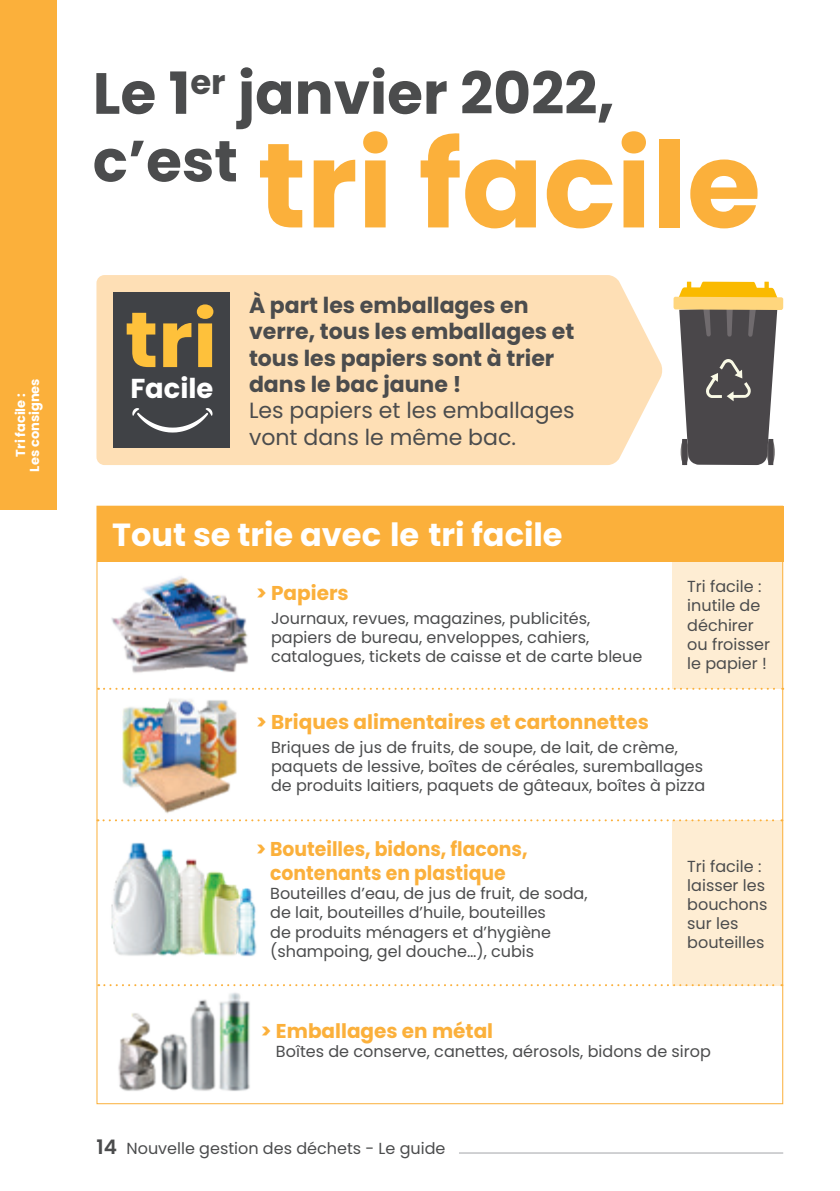
<style>
.page{position:relative;width:840px;height:1191px;background:#fff}
.page>*{position:absolute;margin:0;border:0;box-sizing:border-box;transform-origin:0 0}
.t1{font:700 120px "Poppins";color:#fbb03b}
.t2{font:700 78.2px "Poppins";color:#fec13b;scale:1.04 1}
.t3{font:700 58px "Poppins";color:#4b4c4d}
.t4{font:700 32px "Poppins";color:#fff}
.t5{font:700 27.4px "Poppins";color:#fff}
.t6{font:700 22px/26.4px "Poppins";color:#4b4c4d}
.t7{font:22px/26.4px "Poppins";color:#4b4c4d}
.t8{font:700 20px "Poppins";color:#fbb03b}
.t9{font:700 20px/24px "Poppins";color:#fbb03b;text-align:center;scale:.94 1}
.t10{font:16px/19.2px "Poppins";color:#4b4c4d}
.t11{font:700 13px/14px "Poppins";color:#fff;text-align:center}
.s1{font-weight:600;font-size:20px}
</style>
<div class="page">
<div style="left:96px;top:275px;width:566px;height:190px;background:#fedfb5"></div>
<div style="left:672px;top:561px;width:110px;height:128px;background:#feedd3"></div>
<div style="left:671px;top:820px;width:111px;height:165px;background:#feedd3"></div>
<div style="left:97px;top:506px;width:685px;height:55px;background:#fbb03b"></div>
<div style="left:113px;top:292px;width:116px;height:156px;background:#404246"></div>
<svg style="left:132px;top:408px;width:80px;height:24px"></svg>
<img style="left:111px;top:842px;width:146px;height:115px">
<img style="left:122px;top:687px;width:119px;height:127px">
<img style="left:111px;top:576px;width:137px;height:97px">
<svg style="left:98px;top:819px;width:676px;height:2px"></svg>
<svg style="left:98px;top:688px;width:677px;height:2px"></svg>
<svg style="left:98px;top:984px;width:682px;height:2px"></svg>
<img style="left:118px;top:992px;width:132px;height:99px">
<div style="left:0;top:0;width:57px;height:510px;background:#fbb03b"></div>
<hr style="left:458px;top:1152px;width:324px;height:1px;background:#a3a4a8">
<svg style="left:673px;top:281px;width:109px;height:184px"></svg>
<p class="t11" style="left:14px;top:471px;width:95px;rotate:-90deg">Tri facile :<br>Les consignes</p>
<h3 class="t3" style="left:93px;top:60px;width:522px">Le 1<sup>er</sup> janvier 2022,</h3>
<h1 class="t1" style="left:93px;top:116px;width:669px"><sup>c’est</sup> tri facile</h1>
<h2 class="t2" style="left:125px;top:294px;width:90px">tri</h2>
<h3 class="t5" style="left:130px;top:372px;width:85px">Facile</h3>
<h3 class="t6" style="left:249px;top:292px;width:327px">À part les emballages en verre, tous les emballages et tous les papiers sont à trier dans le bac jaune !</h3>
<h3 class="t7" style="left:249px;top:397px;width:327px">Les papiers et les emballages vont dans le même bac.</h3>
<h3 class="t4" style="left:112px;top:516px;width:451px">Tout se trie avec le tri facile</h3>
<p class="t8" style="left:256px;top:581px;width:94px">&gt; Papiers</p>
<p class="t10" style="left:271px;top:609px;width:372px">Journaux, revues, magazines, publicités, papiers de bureau, enveloppes, cahiers, catalogues, tickets de caisse et de carte bleue</p>
<p class="t10" style="left:687px;top:577px;width:84px">Tri facile : inutile de déchirer ou froisser le papier !</p>
<p class="t8" style="left:256px;top:710px;width:394px">&gt; Briques alimentaires et cartonnettes</p>
<p class="t10" style="left:271px;top:737px;width:435px">Briques de jus de fruits, de soupe, de lait, de crème, paquets de lessive, boîtes de céréales, suremballages de produits laitiers, paquets de gâteaux, boîtes à pizza</p>
<p class="t9" style="left:256px;top:837px;width:290px">&gt; Bouteilles, bidons, flacons, contenants en plastique</p>
<p class="t10" style="left:270px;top:884px;width:319px">Bouteilles d’eau, de jus de fruit, de soda, de lait, bouteilles d’huile, bouteilles<br>de produits ménagers et d’hygiène (shampoing, gel douche…), cubis</p>
<p class="t10" style="left:687px;top:856px;width:82px">Tri facile : laisser les bouchons sur les bouteilles</p>
<p class="t8" style="left:261px;top:1019px;width:234px">&gt; Emballages en métal</p>
<p class="t10" style="left:276px;top:1042px;width:436px">Boîtes de conserve, canettes, aérosols, bidons de sirop</p>
<p class="t10" style="left:96px;top:1139px;width:350px"><span class="s1">14</span> Nouvelle gestion des déchets - Le guide</p>
</div>
